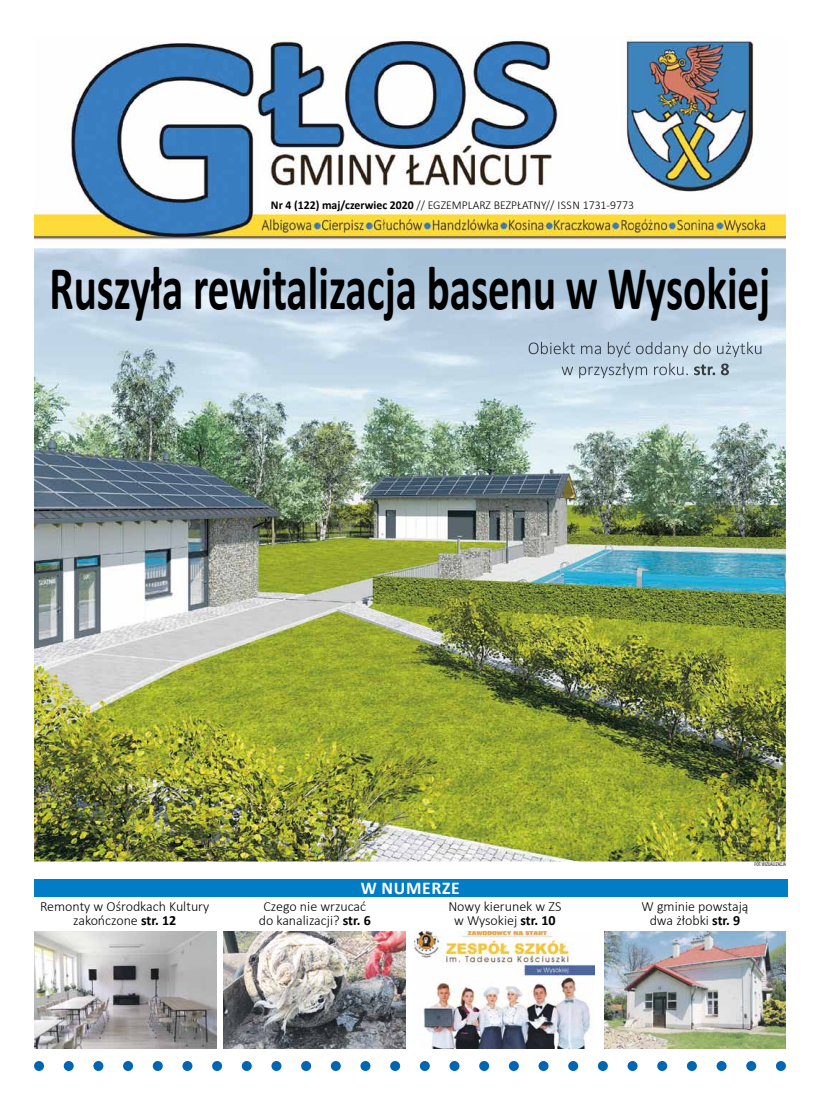
<style>
.page{position:relative;width:820px;height:1106px;background:#fff}
.page>*{position:absolute;margin:0;border:0;box-sizing:border-box;transform-origin:0 0}
.t1{font:700 62.8px "Calibri";color:#000;scale:.68 1}
.t2{font:700 18px "Calibri";letter-spacing:.04em;color:#fff}
.t3{font:300 14px/14px "Calibri";color:#000;text-align:center}
.t4{font:300 12px "Calibri";color:#000}
.t5{font:5px "Benton Sans Comp CE";letter-spacing:-.01em;color:#000}
.s1{font-weight:700}
</style>
<div class="page">
<img style="left:34px;top:248px;width:751px;height:613px">
<svg style="left:34px;top:1061px;width:751px;height:10px"></svg>
<img style="left:34px;top:37px;width:751px;height:206px">
<img style="left:528px;top:342px;width:234px;height:15px">
<img style="left:561px;top:363px;width:128px;height:15px">
<img style="left:693px;top:363px;width:35px;height:12px">
<img style="left:34px;top:931px;width:182px;height:117px">
<div style="left:34px;top:878px;width:752px;height:18px;background:#007dc5"></div>
<img style="left:224px;top:931px;width:181px;height:117px">
<img style="left:414px;top:931px;width:180px;height:117px">
<img style="left:604px;top:931px;width:181px;height:117px">
<p class="t4" style="left:271px;top:198px;width:364px"><span class="s1">Nr 4 (122) maj/czerwiec 2020</span> // EGZEMPLARZ BEZPŁATNY// ISSN 1731-9773</p>
<h1 class="t1" style="left:49px;top:243px;width:1060px">Ruszyła rewitalizacja basenu w Wysokiej</h1>
<p class="t2" style="left:361px;top:875px;width:100px">W NUMERZE</p>
<p class="t5" style="left:754px;top:861px;width:33px">FOT. WIZUALIZACJA</p>
<p class="t3" style="left:40px;top:899px;width:171px">Remonty w Ośrodkach Kultury zakończone <span class="s1">str. 12</span></p>
<p class="t3" style="left:258px;top:899px;width:114px">Czego nie wrzucać do kanalizacji? <span class="s1">str. 6</span></p>
<p class="t3" style="left:448px;top:899px;width:114px">Nowy kierunek w ZS w Wysokiej <span class="s1">str. 10</span></p>
<p class="t3" style="left:641px;top:899px;width:108px">W gminie powstają dwa żłobki <span class="s1">str. 9</span></p>
</div>
